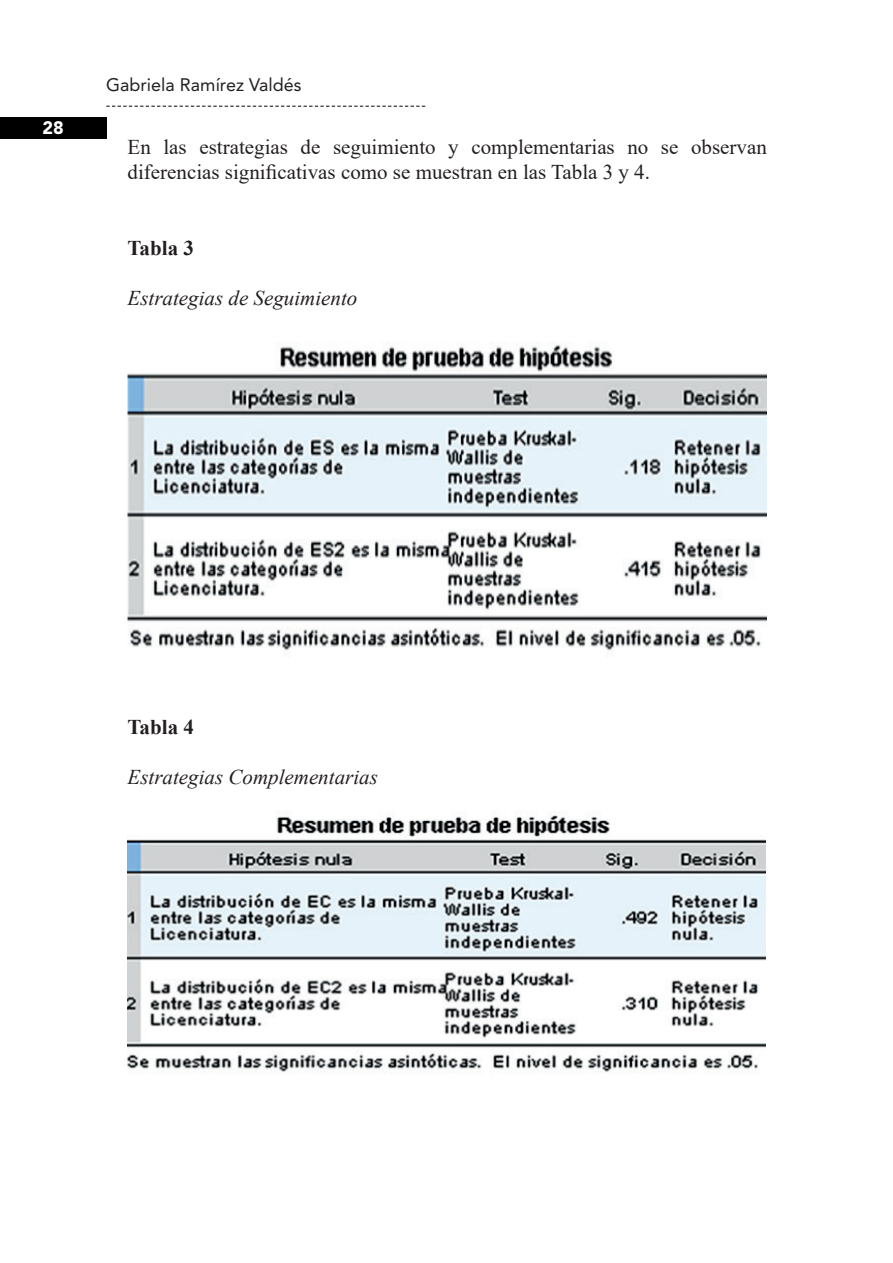
<style>
.page{position:relative;width:893px;height:1263px;background:#fff}
.page>*{position:absolute;margin:0;border:0;box-sizing:border-box;transform-origin:0 0}
.t1{font:21px/25.2px "Times New Roman";color:#231f20}
.t2{font:italic 21px "Times New Roman";color:#231f20}
.t3{font:700 21px "Times New Roman";color:#231f20}
.t4{font:18px "Avenir LT Std";color:#231f20}
.t5{font:900 18px "Avenir LT Std";color:#fff}
</style>
<div class="page">
<div style="left:0;top:117px;width:106px;height:21px;background:#000001"></div>
<svg style="left:106px;top:106px;width:319px;height:1px"></svg>
<img style="left:128px;top:811px;width:637px;height:263px">
<img style="left:127px;top:342px;width:640px;height:309px">
<p class="t5" style="left:42px;top:117px;width:23px">28</p>
<p class="t4" style="left:106px;top:75px;width:197px">Gabriela Ramírez Valdés</p>
<p class="t1" style="left:128px;top:134px;width:641px">En las estrategias de seguimiento y complementarias no se observan diferencias significativas como se muestran en las Tabla 3 y 4.</p>
<p class="t3" style="left:128px;top:233px;width:68px">Tabla 3</p>
<p class="t2" style="left:128px;top:284px;width:231px">Estrategias de Seguimiento</p>
<p class="t3" style="left:128px;top:712px;width:68px">Tabla 4</p>
<p class="t2" style="left:128px;top:763px;width:252px">Estrategias Complementarias</p>
</div>
